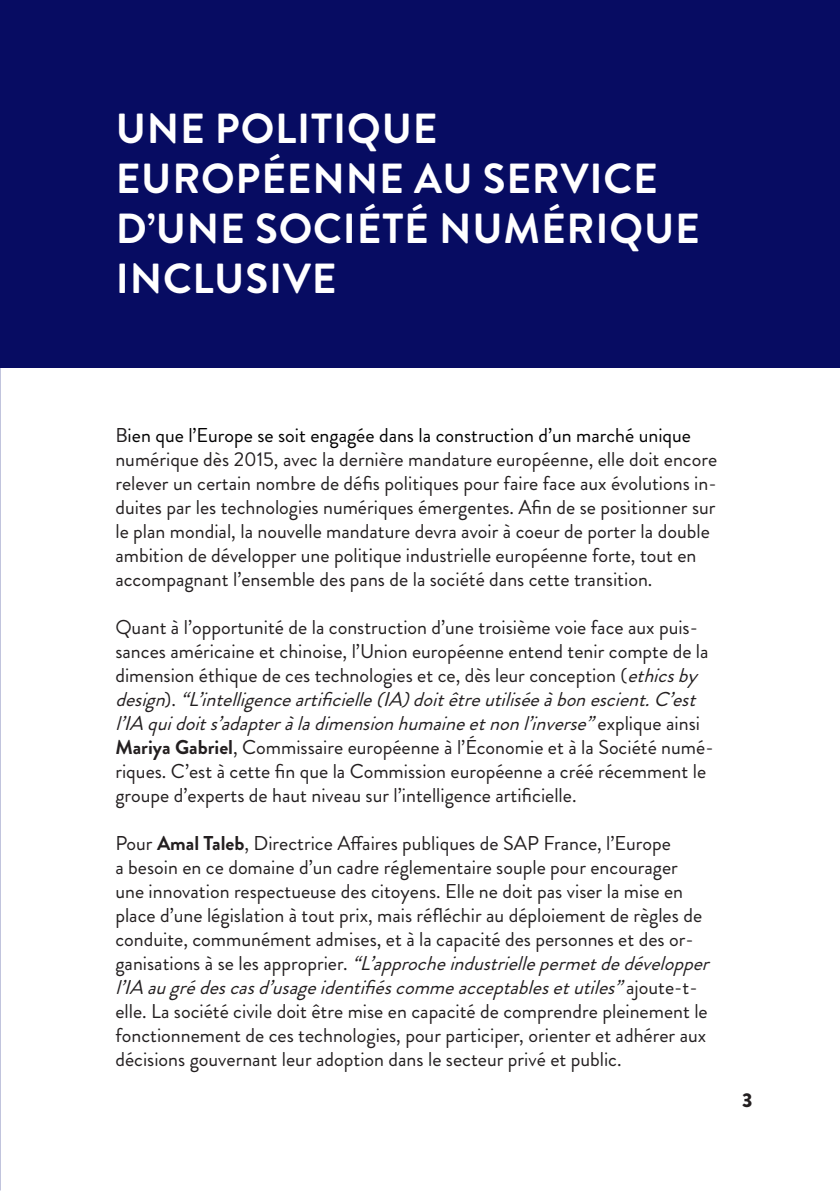
<style>
.page{position:relative;width:840px;height:1191px;background:#fff}
.page>*{position:absolute;margin:0;border:0;box-sizing:border-box;transform-origin:0 0}
.t1{font:700 42px/50px "Brandon Grotesque";letter-spacing:.02em;color:#fff}
.t2{font:20px/24px "Brandon Grotesque";color:#231f20}
.t3{font:900 20px "Brandon Grotesque";color:#231f20}
.s1{color:#000001}
.s2{font-style:italic}
.s3{font-weight:700}
</style>
<div class="page">
<div style="left:0;top:0;width:839px;height:367px;background:#070c62"></div>
<p class="t1" style="left:116px;top:104px;width:585px">UNE POLITIQUE<br>EUROPÉENNE AU SERVICE<br>D’UNE SOCIÉTÉ NUMÉRIQUE<br>INCLUSIVE</p>
<p class="t2" style="left:115px;top:423px;width:603px">B<span class="s1">ien que l’Europe se soit engagée dans la construction d’un marché unique </span>numérique dès 2015, avec la dernière mandature européenne, elle doit encore relever un certain nombre de défis politiques pour faire face aux évolutions in&shy;duites par les technologies numériques émergentes. Afin de se positionner sur le plan mondial, la nouvelle mandature devra avoir à coeur de porter la double ambition de développer une politique industrielle européenne forte, tout en accompagnant l’ensemble des pans de la société dans cette transition.</p>
<p class="t2" style="left:115px;top:615px;width:599px">Quant à l’opportunité de la construction d’une troisième voie face aux puis&shy;sances américaine et chinoise, l’Union européenne entend tenir compte de la dimension éthique de ces technologies et ce, dès leur conception (<span class="s2">ethicsby design</span>) . <span class="s2">“L’intelligenceartificielle(IA)doitêtreutiliséeàbonescient.C’est l’IAquidoits’adapteràladimensionhumaineetnonl’inverse”</span>e x p l i q u e a i n s i <span class="s3">Mariya Gabriel</span>, Commissaire européenne à l’Économie et à la Société numé&shy;riques. C’est à cette fin que la Commission européenne a créé récemment le groupe d’experts de haut niveau sur l’intelligence artificielle.</p>
<p class="t2" style="left:115px;top:831px;width:602px">Pour <span class="s3">Amal Taleb</span>, Directrice Affaires publiques de SAP France, l’Europe<br>a besoin en ce domaine d’un cadre réglementaire souple pour encourager<br>une innovation respectueuse des citoyens. Elle ne doit pas viser la mise en place d’une législation à tout prix, mais réfléchir au déploiement de règles de conduite, communément admises, et à la capacité des personnes et des or-<br>g a n i s a t i o n s à s e l e s a p p r o p r i e r . <span class="s2">“L’approcheindustriellepermetdedévelopper l’IAaugrédescasd’usageidentifiéscommeacceptablesetutiles”</span>aj o u t e - t - elle. La société civile doit être mise en capacité de comprendre pleinement le fonctionnement de ces technologies, pour participer, orienter et adhérer aux décisions gouvernant leur adoption dans le secteur privé et public.</p>
<p class="t3" style="left:741px;top:1085px;width:12px">3</p>
</div>
